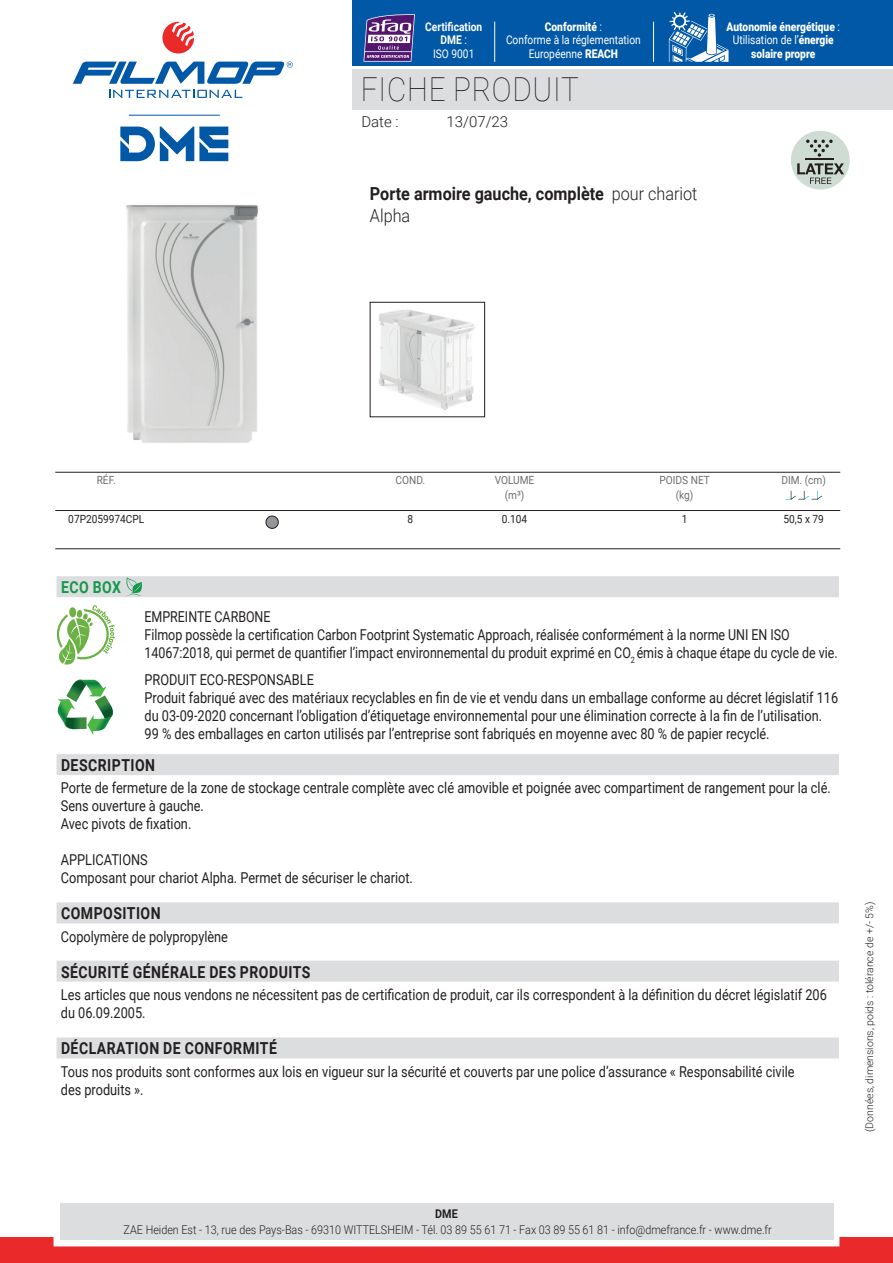
<style>
.page{position:relative;width:893px;height:1263px;background:#fff}
.page>*{position:absolute;margin:0;border:0;box-sizing:border-box;transform-origin:0 0}
.t1{font:100 33px "Roboto";letter-spacing:.025em;color:#231f20;scale:.9 1}
.t2{font:700 18px/21.6px "Roboto";color:#231f20;scale:.9 1}
.t3{font:700 16.5px "Roboto";letter-spacing:.035em;color:#231f20;scale:.85 1}
.t4{font:700 16.5px "Roboto";letter-spacing:.035em;color:#14984c;scale:.85 1}
.t5{font:15px/18px "Roboto";color:#231f20;scale:.85 1}
.t6{font:15px/18px "Roboto";color:#231f20;scale:.83 1}
.t7{font:300 15px "Roboto";color:#231f20}
.t8{font:300 12px "Roboto";color:#231f20;scale:.9 1}
.t9{font:900 12px/13.5px "Roboto";color:#fff;text-align:center;scale:.85 1}
.t10{font:12px/13.5px "Roboto";color:#fff;text-align:center;scale:.85 1}
.t11{font:700 12px/13.5px "Roboto";color:#fff;text-align:center;scale:.85 1}
.t12{font:700 12px "Roboto";color:#231f20;scale:.9 1}
.t13{font:11.25px/15px "Roboto";color:#6c6d70;text-align:center;scale:.9 1}
.t14{font:11.25px "Roboto";color:#231f20;scale:.9 1}
.t15{font:300 10.5px "Roboto";color:#231f20}
.s1{font-weight:400}
.s2{font-weight:900}
.s3{font-weight:300}
</style>
<div class="page">
<div style="left:353px;top:69px;width:540px;height:40px;background:#dcdddf"></div>
<svg style="left:109px;top:90px;width:133px;height:8px"></svg>
<svg style="left:162px;top:22px;width:32px;height:32px"></svg>
<svg style="left:73px;top:61px;width:220px;height:23px"></svg>
<div style="left:353px;top:0;width:540px;height:66px;background:#0158a6"></div>
<div style="left:0;top:1237px;width:893px;height:26px;background:#e9292a"></div>
<div style="left:54px;top:1197px;width:785px;height:49px;border:12px solid #fff"></div>
<div style="left:60px;top:1203px;width:773px;height:37px;background:#dcdddf"></div>
<svg style="left:120px;top:126px;width:108px;height:35px"></svg>
<hr style="left:129px;top:115px;width:91px;height:1px;background:#0158a6">
<hr style="left:653px;top:22px;width:1px;height:40px;background:#fff">
<hr style="left:494px;top:22px;width:1px;height:40px;background:#fff">
<svg style="left:669px;top:12px;width:59px;height:50px"></svg>
<svg style="left:363px;top:14px;width:52px;height:48px;background:#7a619e"></svg>
<hr style="left:365px;top:51px;width:46px;height:1px;background:#fff">
<img style="left:126px;top:205px;width:133px;height:238px">
<img style="left:379px;top:309px;width:96px;height:101px">
<div style="left:370px;top:302px;width:115px;height:115px;border:1px solid #231f20"></div>
<div style="left:57px;top:576px;width:782px;height:21px;background:#dcdddf"></div>
<svg style="left:126px;top:577px;width:16px;height:19px"></svg>
<svg style="left:57px;top:605px;width:58px;height:59px"></svg>
<svg style="left:57px;top:679px;width:57px;height:56px"></svg>
<div style="left:57px;top:754px;width:782px;height:21px;background:#dcdddf"></div>
<div style="left:57px;top:902px;width:782px;height:21px;background:#dcdddf"></div>
<div style="left:57px;top:961px;width:782px;height:21px;background:#dcdddf"></div>
<div style="left:57px;top:1037px;width:782px;height:21px;background:#dcdddf"></div>
<hr style="left:55px;top:472px;width:785px;height:1px;background:#231f20">
<hr style="left:55px;top:548px;width:785px;height:1px;background:#231f20">
<hr style="left:55px;top:510px;width:785px;height:1px;background:#231f20">
<div style="left:266px;top:516px;width:12px;height:12px;background:#939598;border-radius:50%"></div>
<div style="left:266px;top:516px;width:12px;height:12px;border:1px solid #231f20;border-radius:50%"></div>
<svg style="left:785px;top:491px;width:37px;height:9px"></svg>
<div style="left:791px;top:131px;width:59px;height:59px;background:#cedcd3;border-radius:50%"></div>
<svg style="left:797px;top:163px;width:47px;height:21px"></svg>
<hr style="left:805px;top:158px;width:28px;height:2px;background:#231f20">
<svg style="left:806px;top:140px;width:27px;height:17px"></svg>
<p class="t11" style="left:425px;top:19px;width:68px">Certification<br>DME <span class="s1">:<br>ISO 9001</span></p>
<p class="t9" style="left:727px;top:19px;width:135px">Autonomie énergétique <span class="s1">:<br>Utilisation de l’</span>énergie solaire propre</p>
<p class="t10" style="left:506px;top:19px;width:160px"><span class="s2">Conformité</span> :<br>Conforme à la réglementation<br>Européenne <span class="s2">REACH</span></p>
<h1 class="t1" style="left:361px;top:66px;width:244px">FICHE PRODUIT</h1>
<p class="t7" style="left:361px;top:111px;width:39px">Date :</p>
<p class="t7" style="left:446px;top:111px;width:63px">13/07/23</p>
<p class="t2" style="left:370px;top:182px;width:365px">Porte armoire gauche, complète <span class="s3">pour chariot<br>Alpha</span></p>
<p class="t13" style="left:97px;top:473px;width:23px">RÉF.</p>
<p class="t14" style="left:68px;top:511px;width:86px">07P2059974CPL</p>
<p class="t4" style="left:61px;top:576px;width:72px">ECO BOX</p>
<p class="t13" style="left:396px;top:473px;width:34px">COND.</p>
<p class="t14" style="left:407px;top:511px;width:8px">8</p>
<p class="t13" style="left:495px;top:473px;width:46px">VOLUME (m³)</p>
<p class="t14" style="left:502px;top:511px;width:30px">0.104</p>
<p class="t13" style="left:659px;top:473px;width:57px">POIDS NET (kg)</p>
<p class="t14" style="left:682px;top:511px;width:8px">1</p>
<p class="t13" style="left:781px;top:473px;width:51px">DIM. (cm)</p>
<p class="t14" style="left:783px;top:511px;width:46px">50,5 x 79</p>
<p class="t6" style="left:145px;top:607px;width:837px">EMPREINTE CARBONE<br>Filmop possède la certification Carbon Footprint Systematic Approach, réalisée conformément à la norme UNI EN ISO<br>14067:2018, qui permet de quantifier l’impact environnemental du produit exprimé en CO<sub>2</sub> émis à chaque étape du cycle de vie.</p>
<p class="t5" style="left:145px;top:670px;width:818px">PRODUIT ECO-RESPONSABLE<br>Produit fabriqué avec des matériaux recyclables en fin de vie et vendu dans un emballage conforme au décret législatif 116 du 03-09-2020 concernant l’obligation d’étiquetage environnemental pour une élimination correcte à la fin de l’utilisation.<br>99 % des emballages en carton utilisés par l’entreprise sont fabriqués en moyenne avec 80 % de papier recyclé.</p>
<p class="t3" style="left:61px;top:754px;width:112px">DESCRIPTION</p>
<p class="t5" style="left:61px;top:778px;width:907px">Porte de fermeture de la zone de stockage centrale complète avec clé amovible et poignée avec compartiment de rangement pour la clé.<br>Sens ouverture à gauche.<br>Avec pivots de fixation.</p>
<p class="t5" style="left:61px;top:850px;width:416px">APPLICATIONS<br>Composant pour chariot Alpha. Permet de sécuriser le chariot.</p>
<p class="t3" style="left:61px;top:902px;width:119px">COMPOSITION</p>
<p class="t5" style="left:61px;top:927px;width:198px">Copolymère de polypropylène</p>
<p class="t3" style="left:61px;top:960px;width:295px">SÉCURITÉ GÉNÉRALE DES PRODUITS</p>
<p class="t5" style="left:61px;top:985px;width:903px">Les articles que nous vendons ne nécessitent pas de certification de produit, car ils correspondent à la définition du décret législatif 206 du 06.09.2005.</p>
<p class="t3" style="left:61px;top:1037px;width:256px">DÉCLARATION DE CONFORMITÉ</p>
<p class="t5" style="left:61px;top:1062px;width:865px">Tous nos produits sont conformes aux lois en vigueur sur la sécurité et couverts par une police d’assurance « Responsabilité civile des produits ».</p>
<p class="t15" style="left:862px;top:1132px;width:232px;rotate:-90deg">(Données, dimensions, poids : tolérance de +/- 5%)</p>
<p class="t12" style="left:435px;top:1205px;width:27px">DME</p>
<p class="t8" style="left:124px;top:1222px;width:722px">ZAE Heiden Est - 13, rue des Pays-Bas - 69310 WITTELSHEIM - Tél. 03 89 55 61 71 - Fax 03 89 55 61 81 - info@dmefrance.fr - www.dme.fr</p>
</div>
